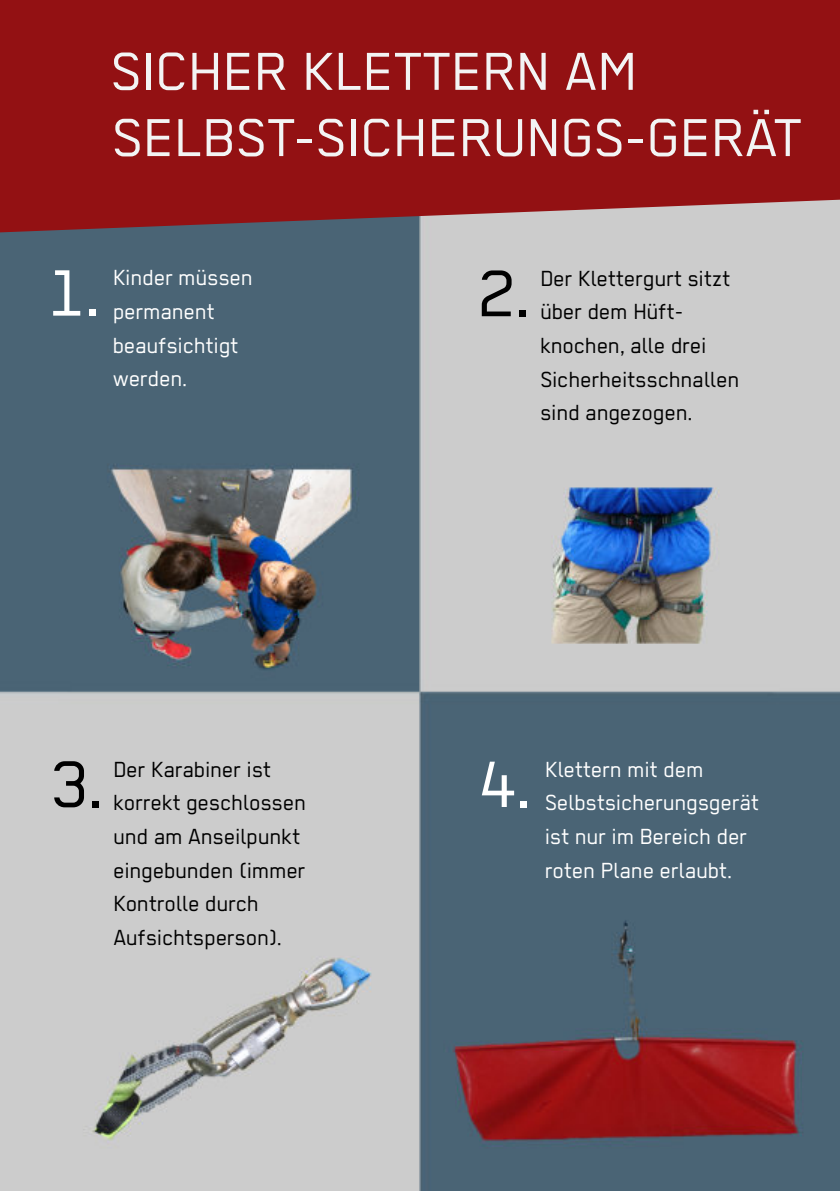
<style>
.page{position:relative;width:840px;height:1191px;background:#fff}
.page>*{position:absolute;margin:0;border:0;box-sizing:border-box;transform-origin:0 0}
.t1{font:73.6px "Regular";color:#000;scale:1.05 1}
.t2{font:73.6px "Regular";color:#fff;scale:1.05 1}
.t3{font:60px/66.2px "Regular";color:#f3f4f4;scale:1.05 1}
.t4{font:24.6px/33.6px "Regular";color:#000}
.t5{font:24.6px/33.6px "Regular";color:#fff}
</style>
<div class="page">
<img style="left:0;top:238px;width:840px;height:953px">
<svg style="left:0;top:0;width:840px;height:238px;background:#941f21"></svg>
<h2 class="t3" style="left:111px;top:42px;width:660px">SICHER KLETTERN AM<br>SELBST-SICHERUNGS-GERÄT</h2>
<h1 class="t2" style="left:47px;top:260px;width:51px">1.</h1>
<p class="t5" style="left:113px;top:262px;width:141px">Kinder müssen permanent beaufsichtigt werden.</p>
<h1 class="t1" style="left:477px;top:261px;width:51px">2.</h1>
<p class="t4" style="left:540px;top:263px;width:200px">Der Klettergurt sitzt über dem Hüft&shy;knochen, alle drei<br>Sicherheitsschnallen sind angezogen.</p>
<h1 class="t1" style="left:50px;top:752px;width:51px">3.</h1>
<p class="t4" style="left:113px;top:754px;width:194px">Der Karabiner ist korrekt geschlossen und am Anseilpunkt eingebunden (immer<br>Kontrolle durch<br>Aufsichtsperson).</p>
<h1 class="t2" style="left:478px;top:752px;width:51px">4.</h1>
<p class="t5" style="left:545px;top:754px;width:215px">Klettern mit dem<br>Selbstsicherungsgerät ist nur im Bereich der roten Plane erlaubt.</p>
</div>
